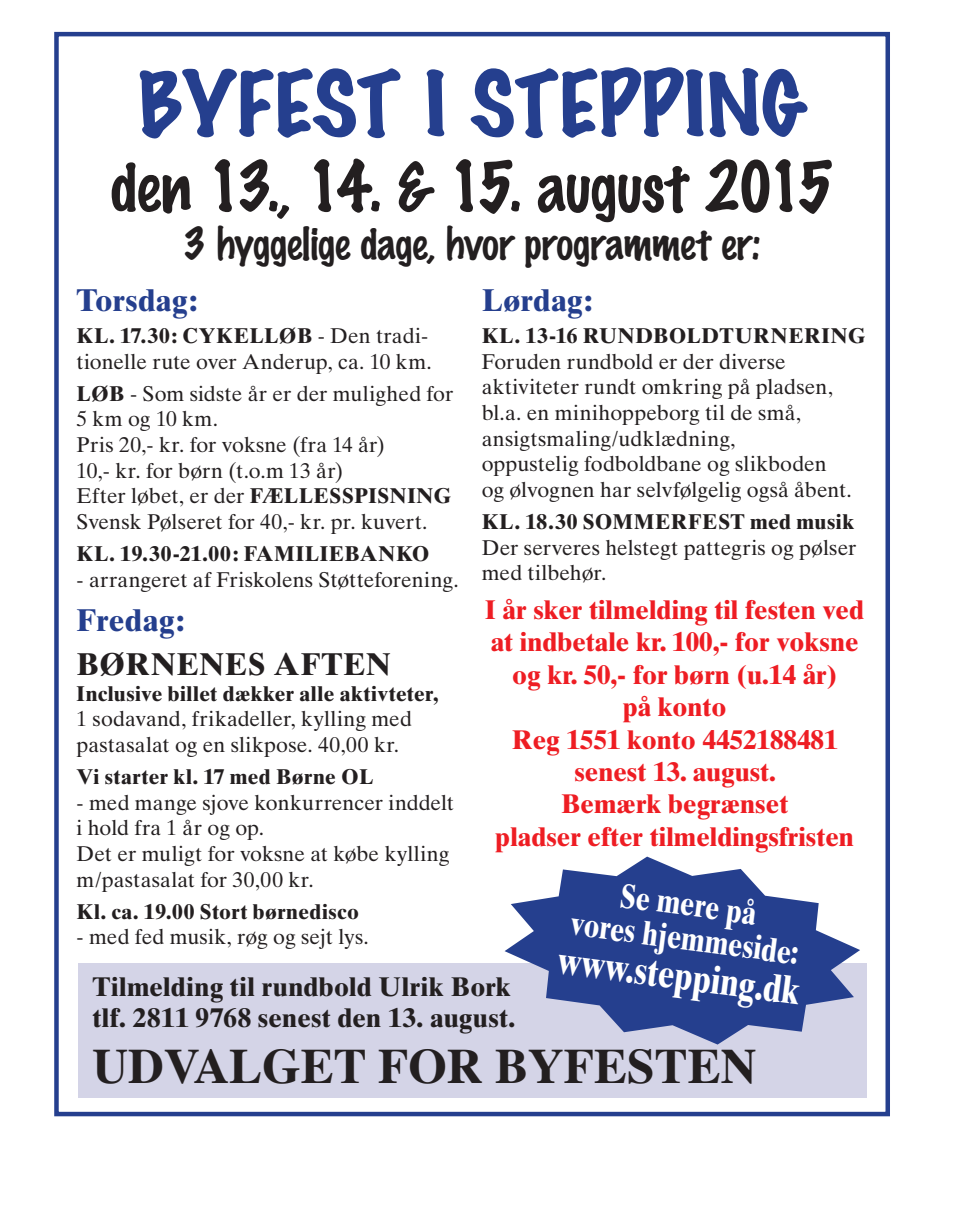
<style>
.page{position:relative;width:957px;height:1212px;background:#fff}
.page>*{position:absolute;margin:0;border:0;box-sizing:border-box;transform-origin:0 0}
.t1{font:100 81px "Marker Felt";letter-spacing:-.005em;color:#253f8e;scale:1.15 1}
.t2{font:100 63px "Marker Felt";letter-spacing:-.02em;color:#231f20}
.t3{font:700 49.5px "Times";color:#231f20}
.t4{font:100 40.5px "Marker Felt";letter-spacing:-.005em;color:#231f20}
.t5{font:700 39.82px "Times Ten";color:#fff;scale:.83 1}
.t6{font:700 33.98px/34px "Times Ten";color:#fff;text-align:center;scale:.83 1}
.t7{font:700 31.5px "Times Ten";color:#253f8e}
.t8{font:700 31.5px "Times Ten";letter-spacing:.015em;color:#231f20}
.t9{font:700 27px/32.4px "Times Ten";color:#ee1d23;text-align:center}
.t10{font:700 27px/31.5px "Times Ten";letter-spacing:.02em;color:#231f20}
.t11{font:21.38px/25.7px "Times Ten";color:#231f20}
.t12{font:700 21.38px "Times Ten";letter-spacing:.025em;color:#231f20}
.t13{font:700 21.38px "Times Ten";letter-spacing:.045em;color:#231f20}
.s1{font-weight:700}
</style>
<div class="page">
<div style="left:54px;top:32px;width:836px;height:1084px;border:4px solid #253f8e"></div>
<div style="left:78px;top:963px;width:788px;height:135px;background:#d4d4e7"></div>
<svg style="left:504px;top:856px;width:356px;height:188px;fill:#253f8e"></svg>
<h1 class="t1" style="left:138px;top:49px;width:583px">BYFEST I STEPPING</h1>
<h2 class="t2" style="left:110px;top:144px;width:724px">den 13., 14. &amp; 15. august 2015</h2>
<h3 class="t4" style="left:183px;top:216px;width:580px">3 hyggelige dage, hvor programmet er:</h3>
<h3 class="t7" style="left:77px;top:281px;width:122px">Torsdag:</h3>
<p class="t11" style="left:77px;top:323px;width:357px"><span class="s1">kl. 17.30: cykelløb</span> - Den tradi&shy;tionelle rute over Anderup, ca. 10 km.</p>
<p class="t11" style="left:77px;top:380px;width:378px"><span class="s1">løb</span> - Som sidste år er der mulighed for<br>5 km og 10 km.<br>Pris 20,- kr. for voksne (fra 14 år)<br>10,- kr. for børn (t.o.m 13 år)<br>Efter løbet, er der <span class="s1">FÆLLE</span></p>
<h3 class="t7" style="left:482px;top:281px;width:112px">Lørdag:</h3>
<p class="t12" style="left:482px;top:323px;width:356px">kl. 13-16 rundboldturnering</p>
<p class="t11" style="left:482px;top:348px;width:372px">Foruden rundbold er der diverse aktiviteter rundt omkring på pladsen, bl.a. en minihoppeborg til de små, ansigtsmaling/udklædning,<br>oppustelig fodboldbane og slikboden og ølvognen har selvfølgelig også åbent.</p>
<p class="t12" style="left:482px;top:508px;width:374px">Kl. 18.30 Sommerfest med musik</p>
<p class="t11" style="left:482px;top:534px;width:376px">Der serveres helstegt pattegris og pølser med tilbehør.</p>
<p class="t9" style="left:485px;top:593px;width:380px">I år sker tilmelding til festen ved at indbetale kr. 100,- for voksne og kr. 50,- for børn (u.14 år)<br>på konto<br>Reg 1551 konto 4452188481 senest 13. august.<br>Bemærk begrænset<br>pladser efter tilmeldingsfristen</p>
<p class="t12" style="left:329px;top:483px;width:123px">SSPISNING</p>
<p class="t11" style="left:77px;top:509px;width:352px">Svensk Pølseret for 40,- kr. pr. kuvert.</p>
<p class="t13" style="left:77px;top:540px;width:355px">kl. 19.30-21.00: familiebanko</p>
<p class="t11" style="left:77px;top:566px;width:384px">- arrangeret af Friskolens Støtteforening.</p>
<h3 class="t7" style="left:77px;top:601px;width:109px">Fredag:</h3>
<h3 class="t8" style="left:77px;top:645px;width:221px">Børnenes Aft</h3>
<h3 class="t8" style="left:343px;top:645px;width:42px">en</h3>
<p class="t12" style="left:77px;top:680px;width:363px">Inclusive billet dækker alle aktivteter,</p>
<p class="t11" style="left:77px;top:706px;width:337px">1 sodavand, frikadeller, kylling med pastasalat og en slikpose. 40,00 kr.</p>
<p class="t12" style="left:77px;top:763px;width:281px">Vi starter kl. 17 med Børne OL</p>
<p class="t11" style="left:77px;top:789px;width:379px">- med mange sjove konkurrencer inddelt i hold fra 1 år og op.<br>Det er muligt for voksne at købe kylling m/pastasalat for 30,00 kr.</p>
<p class="t12" style="left:77px;top:898px;width:284px">Kl. ca. 19.00 Stort børnedisco</p>
<p class="t11" style="left:77px;top:924px;width:294px">- med fed musik, røg og sejt lys.</p>
<h3 class="t6" style="left:577px;top:873px;width:278px;rotate:7deg">Se mere på<br>vores h j emmes i de:</h3>
<h3 class="t5" style="left:561px;top:934px;width:305px;rotate:8deg">www.stepping.dk</h3>
<p class="t10" style="left:92px;top:970px;width:424px">Tilmelding til rundbold Ulrik Bork tlf. 2811 9768 senest den 13. august.</p>
<h3 class="t3" style="left:92px;top:1019px;width:665px">UDVALGET FOR BYFESTEN</h3>
</div>
